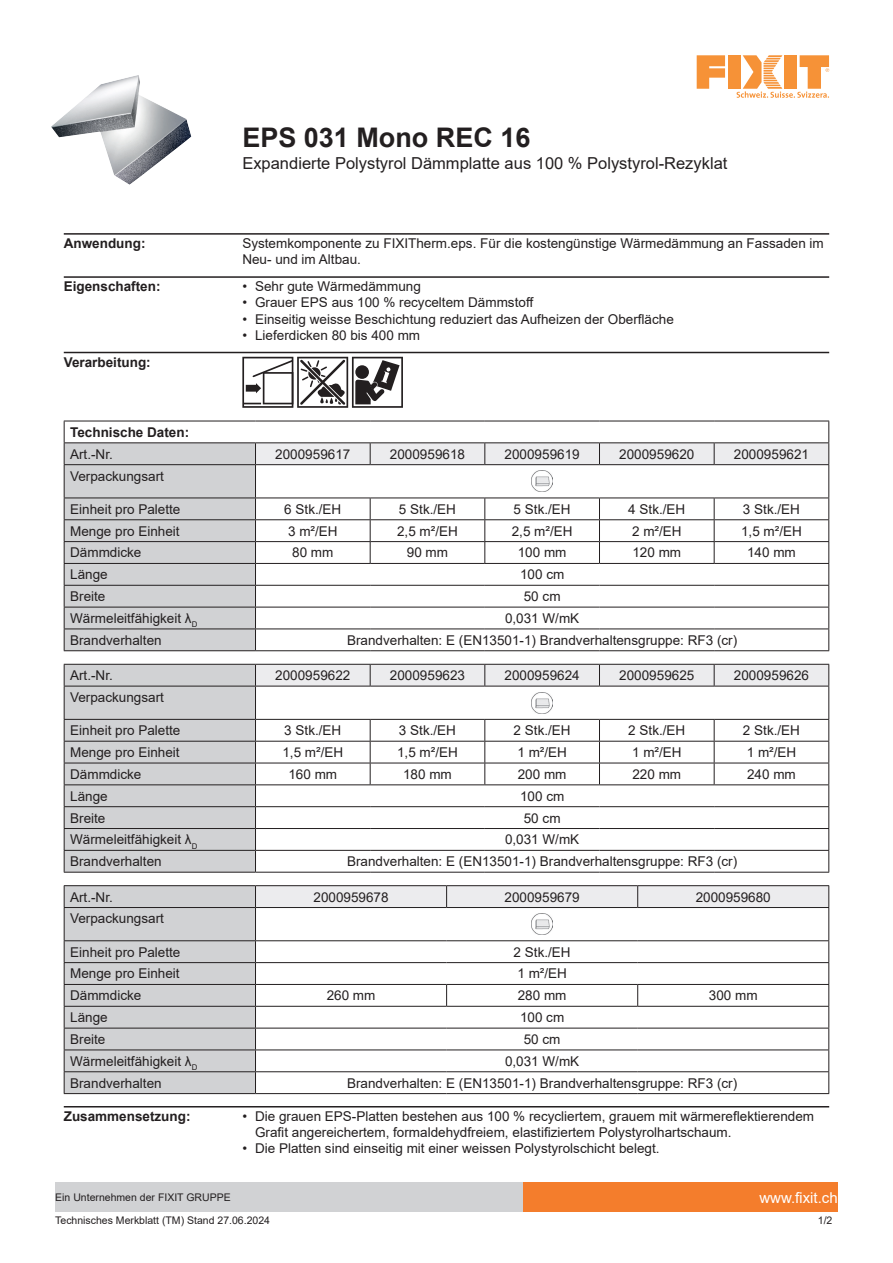
<style>
.page{position:relative;width:893px;height:1263px;background:#fff}
.page>*{position:absolute;margin:0;border:0;box-sizing:border-box;transform-origin:0 0}
.t1{font:700 27px "Arial";color:#231f20}
.t2{font:16.5px "Arial";color:#231f20}
.t3{font:15px "Arial";color:#fff}
.t4{font:13.5px/16.2px "Arial";color:#231f20}
.t5{font:700 13.5px "Arial";color:#231f20}
.t6{font:10.5px "Arial";color:#231f20}
</style>
<div class="page">
<img style="left:51px;top:75px;width:140px;height:110px">
<svg style="left:697px;top:55px;width:28px;height:34px"></svg>
<div style="left:728px;top:55px;width:12px;height:34px;background:#f69237"></div>
<svg style="left:737px;top:55px;width:92px;height:43px"></svg>
<div style="left:523px;top:1182px;width:315px;height:30px;background:#f47d2c"></div>
<div style="left:55px;top:1182px;width:468px;height:30px;background:#d1d2d4"></div>
<hr style="left:64px;top:233px;width:765px;height:2px;background:#231f20">
<hr style="left:64px;top:276px;width:765px;height:2px;background:#231f20">
<hr style="left:64px;top:352px;width:765px;height:1px;background:#231f20">
<svg style="left:242px;top:357px;width:161px;height:51px"></svg>
<svg style="left:64px;top:421px;width:765px;height:229px"></svg>
<hr style="left:64px;top:650px;width:191px;height:1px;background:#231f20">
<hr style="left:255px;top:650px;width:115px;height:1px;background:#231f20">
<hr style="left:370px;top:650px;width:115px;height:1px;background:#231f20">
<hr style="left:485px;top:650px;width:114px;height:1px;background:#231f20">
<hr style="left:599px;top:650px;width:115px;height:1px;background:#231f20">
<hr style="left:714px;top:650px;width:115px;height:1px;background:#231f20">
<img style="left:531px;top:471px;width:22px;height:21px">
<svg style="left:64px;top:664px;width:765px;height:208px"></svg>
<hr style="left:64px;top:872px;width:191px;height:1px;background:#231f20">
<hr style="left:255px;top:872px;width:115px;height:1px;background:#231f20">
<hr style="left:370px;top:872px;width:115px;height:1px;background:#231f20">
<hr style="left:485px;top:872px;width:114px;height:1px;background:#231f20">
<hr style="left:599px;top:872px;width:115px;height:1px;background:#231f20">
<hr style="left:714px;top:872px;width:115px;height:1px;background:#231f20">
<img style="left:531px;top:692px;width:22px;height:21px">
<hr style="left:64px;top:885px;width:191px;height:1px;background:#231f20">
<hr style="left:255px;top:885px;width:192px;height:1px;background:#231f20">
<hr style="left:447px;top:885px;width:191px;height:1px;background:#231f20">
<hr style="left:638px;top:885px;width:191px;height:1px;background:#231f20">
<svg style="left:64px;top:886px;width:765px;height:207px"></svg>
<hr style="left:64px;top:1093px;width:191px;height:1px;background:#231f20">
<hr style="left:255px;top:1093px;width:192px;height:1px;background:#231f20">
<hr style="left:447px;top:1093px;width:191px;height:1px;background:#231f20">
<hr style="left:638px;top:1093px;width:191px;height:1px;background:#231f20">
<img style="left:531px;top:913px;width:22px;height:22px">
<hr style="left:64px;top:1106px;width:765px;height:1px;background:#231f20">
<h1 class="t1" style="left:242px;top:119px;width:290px">EPS 031 Mono REC 16</h1>
<p class="t2" style="left:242px;top:152px;width:487px">Expandierte Polystyrol Dämmplatte aus 100 % Polystyrol-Rezyklat</p>
<p class="t5" style="left:64px;top:234px;width:83px">Anwendung:</p>
<p class="t4" style="left:242px;top:235px;width:583px">Systemkomponente zu FIXITherm.eps. Für die kostengünstige Wärmedämmung an Fassaden im<br>Neu- und im Altbau.</p>
<p class="t5" style="left:64px;top:277px;width:98px">Eigenschaften:</p>
<p class="t4" style="left:242px;top:278px;width:180px">• Sehr gute Wärmedämmung</p>
<p class="t4" style="left:242px;top:294px;width:293px">• Grauer EPS aus 100 % recyceltem Dämmstoff</p>
<p class="t4" style="left:242px;top:311px;width:433px">• Einseitig weisse Beschichtung reduziert das Aufheizen der Oberfläche</p>
<p class="t4" style="left:242px;top:327px;width:179px">• Lieferdicken 80 bis 400 mm</p>
<p class="t5" style="left:64px;top:352px;width:89px">Verarbeitung:</p>
<p class="t5" style="left:70px;top:423px;width:121px">Technische Daten:</p>
<p class="t4" style="left:70px;top:446px;width:44px">Art.-Nr.</p>
<p class="t4" style="left:275px;top:446px;width:77px">2000959617</p>
<p class="t4" style="left:390px;top:446px;width:77px">2000959618</p>
<p class="t4" style="left:505px;top:446px;width:77px">2000959619</p>
<p class="t4" style="left:619px;top:446px;width:77px">2000959620</p>
<p class="t4" style="left:734px;top:446px;width:77px">2000959621</p>
<p class="t4" style="left:70px;top:468px;width:95px">Verpackungsart</p>
<p class="t4" style="left:70px;top:501px;width:112px">Einheit pro Palette</p>
<p class="t4" style="left:284px;top:501px;width:59px">6 Stk./EH</p>
<p class="t4" style="left:399px;top:501px;width:59px">5 Stk./EH</p>
<p class="t4" style="left:514px;top:501px;width:59px">5 Stk./EH</p>
<p class="t4" style="left:628px;top:501px;width:59px">4 Stk./EH</p>
<p class="t4" style="left:743px;top:501px;width:59px">3 Stk./EH</p>
<p class="t4" style="left:70px;top:523px;width:111px">Menge pro Einheit</p>
<p class="t4" style="left:288px;top:523px;width:51px">3 m²/EH</p>
<p class="t4" style="left:397px;top:523px;width:62px">2,5 m²/EH</p>
<p class="t4" style="left:512px;top:523px;width:62px">2,5 m²/EH</p>
<p class="t4" style="left:632px;top:523px;width:51px">2 m²/EH</p>
<p class="t4" style="left:741px;top:523px;width:62px">1,5 m²/EH</p>
<p class="t4" style="left:70px;top:544px;width:73px">Dämmdicke</p>
<p class="t4" style="left:292px;top:544px;width:43px">80 mm</p>
<p class="t4" style="left:407px;top:544px;width:43px">90 mm</p>
<p class="t4" style="left:518px;top:544px;width:50px">100 mm</p>
<p class="t4" style="left:632px;top:544px;width:50px">120 mm</p>
<p class="t4" style="left:747px;top:544px;width:50px">140 mm</p>
<p class="t4" style="left:70px;top:566px;width:39px">Länge</p>
<p class="t4" style="left:520px;top:566px;width:46px">100 cm</p>
<p class="t4" style="left:70px;top:588px;width:37px">Breite</p>
<p class="t4" style="left:524px;top:588px;width:38px">50 cm</p>
<p class="t4" style="left:70px;top:610px;width:129px">Wärmeleitfähigkeit λ<sub>D</sub></p>
<p class="t4" style="left:505px;top:610px;width:76px">0,031 W/mK</p>
<p class="t4" style="left:70px;top:632px;width:93px">Brandverhalten</p>
<p class="t4" style="left:347px;top:632px;width:392px">Brandverhalten: E (EN13501-1) Brandverhaltensgruppe: RF3 (cr)</p>
<p class="t4" style="left:70px;top:667px;width:44px">Art.-Nr.</p>
<p class="t4" style="left:275px;top:667px;width:77px">2000959622</p>
<p class="t4" style="left:390px;top:667px;width:77px">2000959623</p>
<p class="t4" style="left:505px;top:667px;width:77px">2000959624</p>
<p class="t4" style="left:619px;top:667px;width:77px">2000959625</p>
<p class="t4" style="left:734px;top:667px;width:77px">2000959626</p>
<p class="t4" style="left:70px;top:689px;width:95px">Verpackungsart</p>
<p class="t4" style="left:70px;top:722px;width:112px">Einheit pro Palette</p>
<p class="t4" style="left:284px;top:722px;width:59px">3 Stk./EH</p>
<p class="t4" style="left:399px;top:722px;width:59px">3 Stk./EH</p>
<p class="t4" style="left:514px;top:722px;width:59px">2 Stk./EH</p>
<p class="t4" style="left:628px;top:722px;width:59px">2 Stk./EH</p>
<p class="t4" style="left:743px;top:722px;width:59px">2 Stk./EH</p>
<p class="t4" style="left:70px;top:744px;width:111px">Menge pro Einheit</p>
<p class="t4" style="left:282px;top:744px;width:62px">1,5 m²/EH</p>
<p class="t4" style="left:397px;top:744px;width:62px">1,5 m²/EH</p>
<p class="t4" style="left:517px;top:744px;width:51px">1 m²/EH</p>
<p class="t4" style="left:632px;top:744px;width:51px">1 m²/EH</p>
<p class="t4" style="left:747px;top:744px;width:51px">1 m²/EH</p>
<p class="t4" style="left:70px;top:766px;width:73px">Dämmdicke</p>
<p class="t4" style="left:288px;top:766px;width:50px">160 mm</p>
<p class="t4" style="left:403px;top:766px;width:50px">180 mm</p>
<p class="t4" style="left:518px;top:766px;width:50px">200 mm</p>
<p class="t4" style="left:632px;top:766px;width:50px">220 mm</p>
<p class="t4" style="left:747px;top:766px;width:50px">240 mm</p>
<p class="t4" style="left:70px;top:788px;width:39px">Länge</p>
<p class="t4" style="left:520px;top:788px;width:46px">100 cm</p>
<p class="t4" style="left:70px;top:809px;width:37px">Breite</p>
<p class="t4" style="left:524px;top:809px;width:38px">50 cm</p>
<p class="t4" style="left:70px;top:831px;width:129px">Wärmeleitfähigkeit λ<sub>D</sub></p>
<p class="t4" style="left:505px;top:831px;width:76px">0,031 W/mK</p>
<p class="t4" style="left:70px;top:853px;width:93px">Brandverhalten</p>
<p class="t4" style="left:347px;top:853px;width:392px">Brandverhalten: E (EN13501-1) Brandverhaltensgruppe: RF3 (cr)</p>
<p class="t4" style="left:70px;top:888px;width:44px">Art.-Nr.</p>
<p class="t4" style="left:313px;top:888px;width:77px">2000959678</p>
<p class="t4" style="left:505px;top:888px;width:77px">2000959679</p>
<p class="t4" style="left:696px;top:888px;width:77px">2000959680</p>
<p class="t4" style="left:70px;top:910px;width:95px">Verpackungsart</p>
<p class="t4" style="left:70px;top:944px;width:112px">Einheit pro Palette</p>
<p class="t4" style="left:514px;top:944px;width:59px">2 Stk./EH</p>
<p class="t4" style="left:70px;top:965px;width:111px">Menge pro Einheit</p>
<p class="t4" style="left:517px;top:965px;width:51px">1 m²/EH</p>
<p class="t4" style="left:70px;top:987px;width:73px">Dämmdicke</p>
<p class="t4" style="left:327px;top:987px;width:50px">260 mm</p>
<p class="t4" style="left:518px;top:987px;width:50px">280 mm</p>
<p class="t4" style="left:709px;top:987px;width:50px">300 mm</p>
<p class="t4" style="left:70px;top:1009px;width:39px">Länge</p>
<p class="t4" style="left:520px;top:1009px;width:46px">100 cm</p>
<p class="t4" style="left:70px;top:1031px;width:37px">Breite</p>
<p class="t4" style="left:524px;top:1031px;width:38px">50 cm</p>
<p class="t4" style="left:70px;top:1053px;width:129px">Wärmeleitfähigkeit λ<sub>D</sub></p>
<p class="t4" style="left:505px;top:1053px;width:76px">0,031 W/mK</p>
<p class="t4" style="left:70px;top:1075px;width:93px">Brandverhalten</p>
<p class="t4" style="left:347px;top:1075px;width:392px">Brandverhalten: E (EN13501-1) Brandverhaltensgruppe: RF3 (cr)</p>
<p class="t5" style="left:64px;top:1106px;width:128px">Zusammensetzung:</p>
<p class="t4" style="left:255px;top:1108px;width:560px;text-indent:-13px">• Die grauen EPS-Platten bestehen aus 100 % recycliertem, grauem mit wärmereflektierendem<br>Grafit angereichertem, formaldehydfreiem, elastifiziertem Polystyrolhartschaum.</p>
<p class="t4" style="left:242px;top:1140px;width:419px">• Die Platten sind einseitig mit einer weissen Polystyrolschicht belegt.</p>
<p class="t6" style="left:55px;top:1190px;width:177px">Ein Unternehmen der FIXIT GRUPPE</p>
<p class="t3" style="left:759px;top:1187px;width:80px">www.fixit.ch</p>
<p class="t6" style="left:55px;top:1213px;width:216px">Technisches Merkblatt (TM) Stand 27.06.2024</p>
<p class="t6" style="left:818px;top:1213px;width:16px">1/2</p>
</div>
